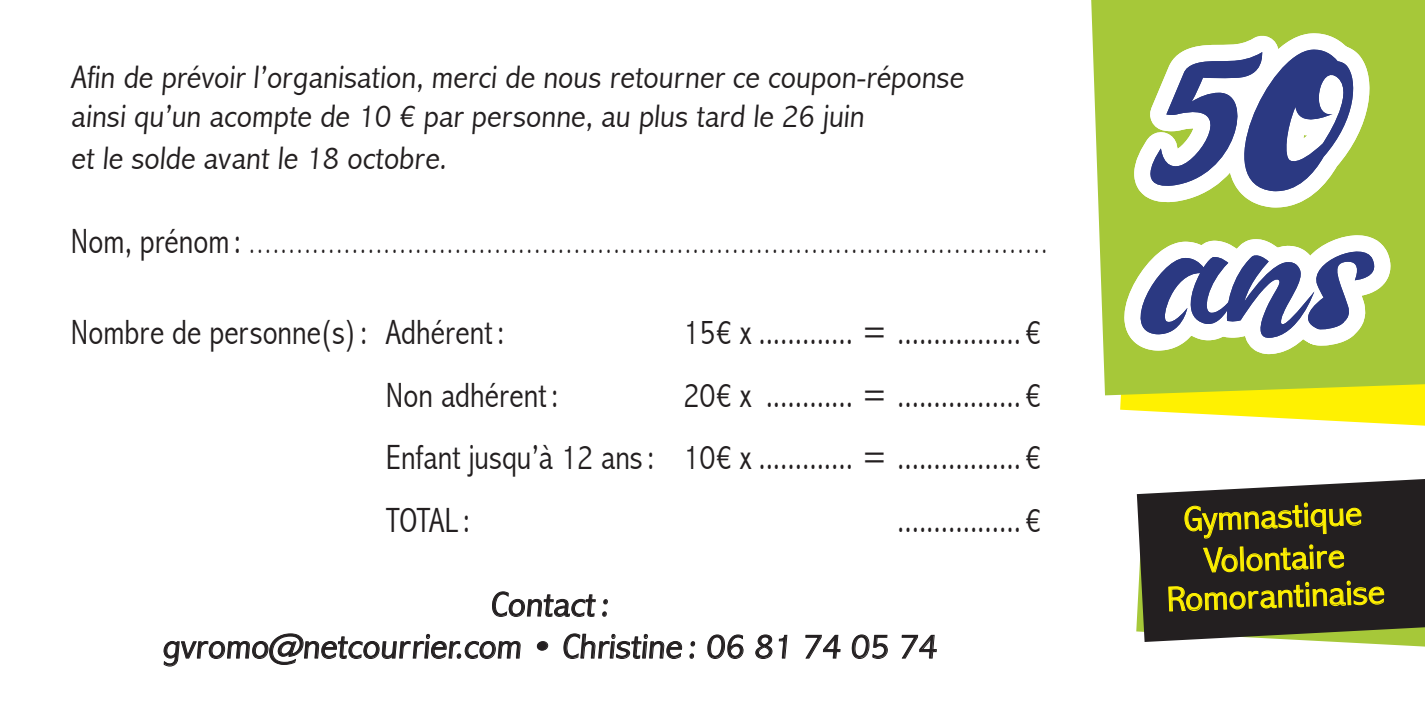
<style>
.page{position:relative;width:1425px;height:713px;background:#fff}
.page>*{position:absolute;margin:0;border:0;box-sizing:border-box;transform-origin:0 0}
.t1{font:300 condensed 35px "Abadi";color:#231f20}
.t2{font:300 condensed 35px "Abadi";color:#231f20;scale:1.2 1}
.t3{font:300 condensed 35px "Abadi";color:#fff101;scale:1.2 1}
.t4{font:300 condensed 32.5px "Abadi";color:#231f20;scale:1.1 1}
.t5{font:300 condensed 27.5px "Abadi";color:#231f20}
.s1{font-size:35px}
</style>
<div class="page">
<svg style="left:492px;top:591px;width:104px;height:26px"></svg>
<svg style="left:602px;top:599px;width:6px;height:17px"></svg>
<svg style="left:163px;top:633px;width:358px;height:34px"></svg>
<svg style="left:537px;top:641px;width:11px;height:9px"></svg>
<svg style="left:563px;top:633px;width:119px;height:26px"></svg>
<svg style="left:689px;top:641px;width:6px;height:17px"></svg>
<svg style="left:707px;top:634px;width:36px;height:25px"></svg>
<svg style="left:755px;top:634px;width:32px;height:25px"></svg>
<svg style="left:805px;top:634px;width:36px;height:24px"></svg>
<svg style="left:851px;top:634px;width:36px;height:25px"></svg>
<svg style="left:901px;top:634px;width:36px;height:24px"></svg>
<svg style="left:1136px;top:492px;width:29px;height:149px;background:#424138"></svg>
<svg style="left:1091px;top:0;width:25px;height:395px"></svg>
<svg style="left:1165px;top:227px;width:259px;height:420px"></svg>
<div style="left:1097px;top:0;width:110px;height:275px;background:#a6c839"></div>
<svg style="left:1207px;top:0;width:217px;height:227px;background:#adcc49"></svg>
<svg style="left:1116px;top:49px;width:282px;height:375px"></svg>
<p class="t4" style="left:71px;top:58px;width:816px">Afin de prévoir l’organisation, merci de nous retourner ce coupon-réponse</p>
<p class="t4" style="left:71px;top:97px;width:725px">ainsi qu’un acompte de 10 € par personne, au plus tard le 26 juin</p>
<p class="t4" style="left:71px;top:139px;width:346px">et le solde avant le 18 octobre.</p>
<p class="t5" style="left:71px;top:228px;width:978px"><span class="s1">Nom, prénom:</span> .....................................................................................................</p>
<p class="t1" style="left:71px;top:312px;width:435px">Nombre de personne(s): Adhérent :</p>
<p class="t1" style="left:683px;top:312px;width:359px">15€ x ............. = ................. €</p>
<p class="t1" style="left:386px;top:374px;width:174px">Non adhérent :</p>
<p class="t1" style="left:683px;top:374px;width:359px">20€ x ............ = ................. €</p>
<p class="t1" style="left:386px;top:437px;width:656px">Enfant jusqu’à 12 ans: 10€ x ............. = ................. €</p>
<p class="t1" style="left:386px;top:499px;width:85px">TOTAL:</p>
<p class="t1" style="left:897px;top:499px;width:146px">................. €</p>
<p class="t2" style="left:490px;top:583px;width:103px">Contact :</p>
<p class="t2" style="left:162px;top:625px;width:650px">gvromo@netcourrier.com • Christine : 06 81 74 05 74</p>
<p class="t3" style="left:1183px;top:498px;width:150px;rotate:-2deg">Gymnastique</p>
<p class="t3" style="left:1203px;top:540px;width:119px;rotate:-2deg">Volontaire</p>
<p class="t3" style="left:1165px;top:578px;width:183px;rotate:-2deg">Romorantinaise</p>
</div>
